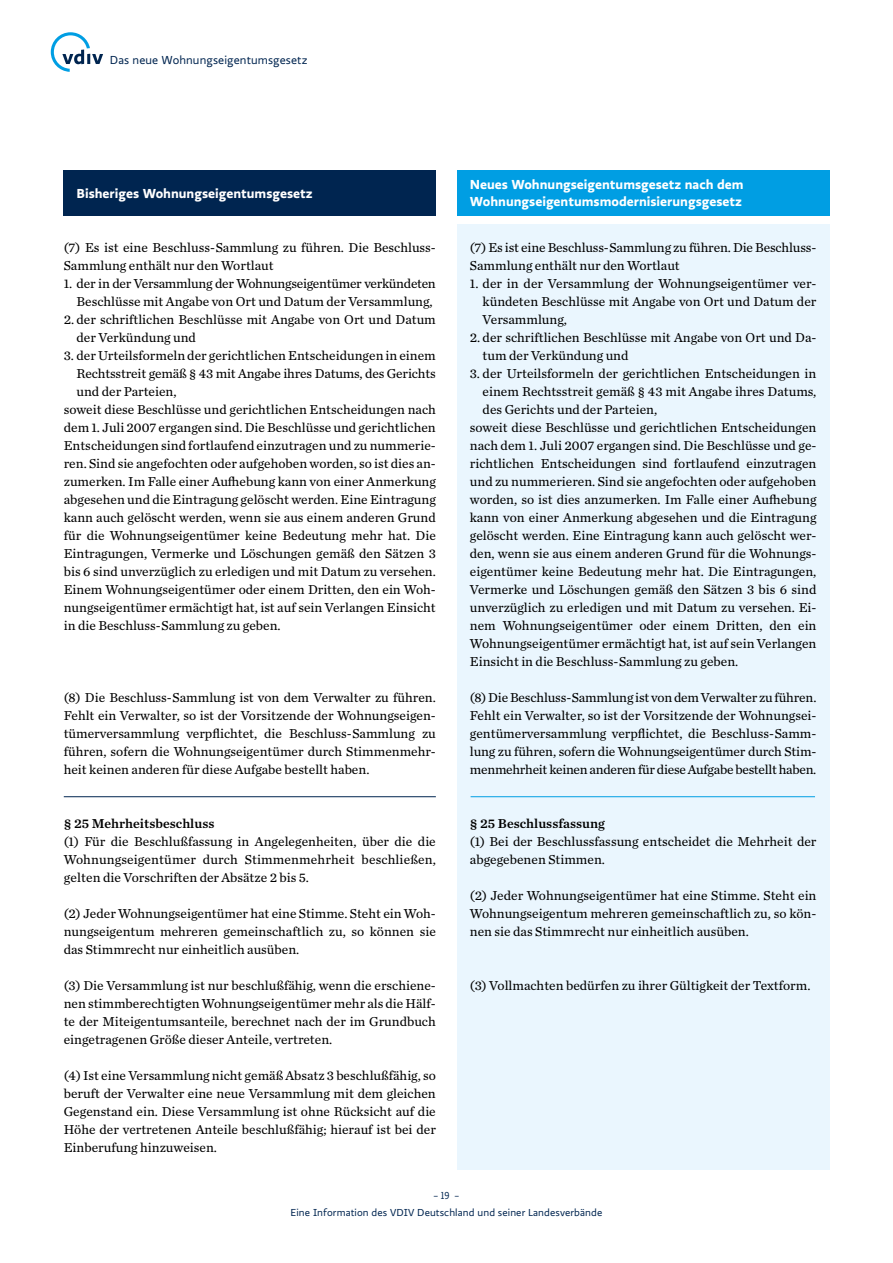
<style>
.page{position:relative;width:893px;height:1263px;background:#fff}
.page>*{position:absolute;margin:0;border:0;box-sizing:border-box;transform-origin:0 0}
.t1{font:13.5px/18px "Chronicle Text G2";color:#000;text-align:justify}
.t2{font:700 13.5px/16.2px "Ratio";color:#fff}
.t3{font:13.5px/18px "Chronicle Text G2";letter-spacing:-.02em;color:#000;text-align:right}
.t4{font:13.5px "Chronicle Text G2 Semi";color:#000}
.t5{font:12px "Ratio";letter-spacing:.01em;color:#002550}
.t6{font:10.5px "Ratio";letter-spacing:.01em;color:#002550}
.t7{font:10.5px "Ratio Display";color:#002550}
</style>
<div class="page">
<div style="left:64px;top:170px;width:372px;height:45px;background:#002550"></div>
<div style="left:457px;top:170px;width:372px;height:45px;background:#009ee3"></div>
<div style="left:457px;top:225px;width:372px;height:945px;background:#eaf6fe"></div>
<hr style="left:471px;top:796px;width:344px;height:1px;background:#009ee3">
<hr style="left:64px;top:796px;width:372px;height:1px;background:#002550">
<svg style="left:51px;top:32px;width:52px;height:40px"></svg>
<p class="t5" style="left:110px;top:53px;width:199px">Das neue Wohnungseigentumsgesetz</p>
<p class="t2" style="left:77px;top:185px;width:238px">Bisheriges Wohnungseigentumsgesetz</p>
<p class="t2" style="left:470px;top:177px;width:275px">Neues Wohnungseigentumsgesetz nach dem<br>Wohnungseigentumsmodernisierungsgesetz</p>
<p class="t1" style="left:470px;top:238px;width:348px">(7) Es ist eine Beschluss-Sammlung zu führen. Die Beschluss-<br>Sammlung enthält nur den Wortlaut</p>
<p class="t1" style="left:483px;top:274px;width:335px;text-indent:-13px">1. der in der Versammlung der Wohnungseigentümer ver&shy;kündeten Beschlüsse mit Angabe von Ort und Datum der Versammlung,</p>
<p class="t1" style="left:483px;top:328px;width:335px;text-indent:-13px">2. der schriftlichen Beschlüsse mit Angabe von Ort und Da&shy;tum der Verkündung und</p>
<p class="t1" style="left:470px;top:364px;width:348px">3. der Urteilsformeln der gerichtlichen Entscheidungen in</p>
<p class="t1" style="left:483px;top:382px;width:335px">einem Rechtsstreit gemäß § 43 mit Angabe ihres Datums,</p>
<p class="t1" style="left:483px;top:400px;width:176px">des Gerichts und der Parteien,</p>
<p class="t1" style="left:470px;top:418px;width:348px">soweit diese Beschlüsse und gerichtlichen Entscheidungen</p>
<p class="t1" style="left:470px;top:436px;width:348px">nach dem 1. Juli 2007 ergangen sind. Die Beschlüsse und ge-</p>
<p class="t1" style="left:470px;top:454px;width:348px">richtlichen Entscheidungen sind fortlaufend einzutragen</p>
<p class="t1" style="left:470px;top:472px;width:348px">und zu nummerieren. Sind sie angefochten oder aufgehoben</p>
<p class="t1" style="left:470px;top:490px;width:348px">worden, so ist dies anzumerken. Im Falle einer Aufhebung</p>
<p class="t1" style="left:470px;top:508px;width:348px">kann von einer Anmerkung abgesehen und die Eintragung</p>
<p class="t1" style="left:470px;top:526px;width:348px">gelöscht werden. Eine Eintragung kann auch gelöscht wer-</p>
<p class="t1" style="left:470px;top:544px;width:348px">den, wenn sie aus einem anderen Grund für die Wohnungs-</p>
<p class="t1" style="left:470px;top:562px;width:348px">eigentümer keine Bedeutung mehr hat. Die Eintragungen,</p>
<p class="t1" style="left:470px;top:580px;width:348px">Vermerke und Löschungen gemäß den Sätzen 3 bis 6 sind</p>
<p class="t1" style="left:470px;top:598px;width:348px">unverzüglich zu erledigen und mit Datum zu versehen. Ei-</p>
<p class="t1" style="left:470px;top:616px;width:348px">nem Wohnungseigentümer oder einem Dritten, den ein</p>
<p class="t1" style="left:470px;top:634px;width:348px">Wohnungseigentümer ermächtigt hat, ist auf sein Verlangen</p>
<p class="t1" style="left:470px;top:652px;width:270px">Einsicht in die Beschluss-Sammlung zu geben.</p>
<p class="t1" style="left:470px;top:688px;width:348px">(8) Die Beschluss-Sammlung ist von dem Verwalter zu führen.<br>Fehlt ein Verwalter, so ist der Vorsitzende der Wohnungsei&shy;gentümerversammlung verpflichtet, die Beschluss-Samm&shy;lung zu führen, sofern die Wohnungseigentümer durch Stim&shy;menmehrheit keinen anderen für diese Aufgabe bestellt haben.</p>
<p class="t1" style="left:64px;top:238px;width:374px">(7) Es ist eine Beschluss-Sammlung zu führen. Die Beschluss-<br>Sammlung enthält nur den Wortlaut</p>
<p class="t3" style="left:64px;top:274px;width:374px">1. der in der Versammlung der Wohnungseigentümer verkündeten<br>Beschlüsse mit Angabe von Ort und Datum der Versammlung,</p>
<p class="t1" style="left:77px;top:310px;width:361px;text-indent:-13px">2. der schriftlichen Beschlüsse mit Angabe von Ort und Datum der Verkündung und</p>
<p class="t1" style="left:64px;top:346px;width:374px">3. der Urteilsformeln der gerichtlichen Entscheidungen in einem</p>
<p class="t1" style="left:77px;top:364px;width:361px">Rechtsstreit gemäß § 43 mit Angabe ihres Datums, des Gerichts</p>
<p class="t1" style="left:77px;top:382px;width:102px">und der Parteien,</p>
<p class="t1" style="left:64px;top:400px;width:374px">soweit diese Beschlüsse und gerichtlichen Entscheidungen nach</p>
<p class="t1" style="left:64px;top:418px;width:374px">dem 1. Juli 2007 ergangen sind. Die Beschlüsse und gerichtlichen</p>
<p class="t1" style="left:64px;top:436px;width:374px">Entscheidungen sind fortlaufend einzutragen und zu nummerie-</p>
<p class="t1" style="left:64px;top:454px;width:374px">ren. Sind sie angefochten oder aufgehoben worden, so ist dies an-</p>
<p class="t1" style="left:64px;top:472px;width:374px">zumerken. Im Falle einer Aufhebung kann von einer Anmerkung</p>
<p class="t1" style="left:64px;top:490px;width:374px">abgesehen und die Eintragung gelöscht werden. Eine Eintragung</p>
<p class="t1" style="left:64px;top:508px;width:374px">kann auch gelöscht werden, wenn sie aus einem anderen Grund</p>
<p class="t1" style="left:64px;top:526px;width:374px">für die Wohnungseigentümer keine Bedeutung mehr hat. Die</p>
<p class="t1" style="left:64px;top:544px;width:374px">Eintragungen, Vermerke und Löschungen gemäß den Sätzen 3</p>
<p class="t1" style="left:64px;top:562px;width:374px">bis 6 sind unverzüglich zu erledigen und mit Datum zu versehen.</p>
<p class="t1" style="left:64px;top:580px;width:374px">Einem Wohnungseigentümer oder einem Dritten, den ein Woh-</p>
<p class="t1" style="left:64px;top:598px;width:374px">nungseigentümer ermächtigt hat, ist auf sein Verlangen Einsicht</p>
<p class="t1" style="left:64px;top:616px;width:218px">in die Beschluss-Sammlung zu geben.</p>
<p class="t1" style="left:64px;top:688px;width:374px">(8) Die Beschluss-Sammlung ist von dem Verwalter zu führen.<br>Fehlt ein Verwalter, so ist der Vorsitzende der Wohnungseigen&shy;tümerversammlung verpflichtet, die Beschluss-Sammlung zu führen, sofern die Wohnungseigentümer durch Stimmenmehr&shy;heit keinen anderen für diese Aufgabe bestellt haben.</p>
<p class="t4" style="left:64px;top:813px;width:152px">§ 25 Mehrheitsbeschluss</p>
<p class="t1" style="left:64px;top:831px;width:374px">(1) Für die Beschlußfassung in Angelegenheiten, über die die Wohnungseigentümer durch Stimmenmehrheit beschließen, gelten die Vorschriften der Absätze 2 bis 5.</p>
<p class="t1" style="left:64px;top:903px;width:374px">(2) Jeder Wohnungseigentümer hat eine Stimme. Steht ein Woh&shy;nungseigentum mehreren gemeinschaftlich zu, so können sie das Stimmrecht nur einheitlich ausüben.</p>
<p class="t1" style="left:64px;top:975px;width:374px">(3) Die Versammlung ist nur beschlußfähig, wenn die erschiene&shy;nen stimmberechtigten Wohnungseigentümer mehr als die Hälf&shy;te der Miteigentumsanteile, berechnet nach der im Grundbuch eingetragenen Größe dieser Anteile, vertreten.</p>
<p class="t1" style="left:64px;top:1065px;width:374px">(4) Ist eine Versammlung nicht gemäß Absatz 3 beschlußfähig, so beruft der Verwalter eine neue Versammlung mit dem gleichen Gegenstand ein. Diese Versammlung ist ohne Rücksicht auf die Höhe der vertretenen Anteile beschlußfähig; hierauf ist bei der Einberufung hinzuweisen.</p>
<p class="t4" style="left:470px;top:813px;width:136px">§ 25 Beschlussfassung</p>
<p class="t1" style="left:470px;top:832px;width:348px">(1) Bei der Beschlussfassung entscheidet die Mehrheit der abgegebenen Stimmen.</p>
<p class="t1" style="left:470px;top:886px;width:348px">(2) Jeder Wohnungseigentümer hat eine Stimme. Steht ein Wohnungseigentum mehreren gemeinschaftlich zu, so kön&shy;nen sie das Stimmrecht nur einheitlich ausüben.</p>
<p class="t1" style="left:470px;top:976px;width:342px">(3) Vollmachten bedürfen zu ihrer Gültigkeit der Textform.</p>
<p class="t7" style="left:434px;top:1190px;width:27px">– 19 –</p>
<p class="t6" style="left:291px;top:1206px;width:313px">Eine Information des VDIV Deutschland und seiner Landesverbände</p>
</div>
